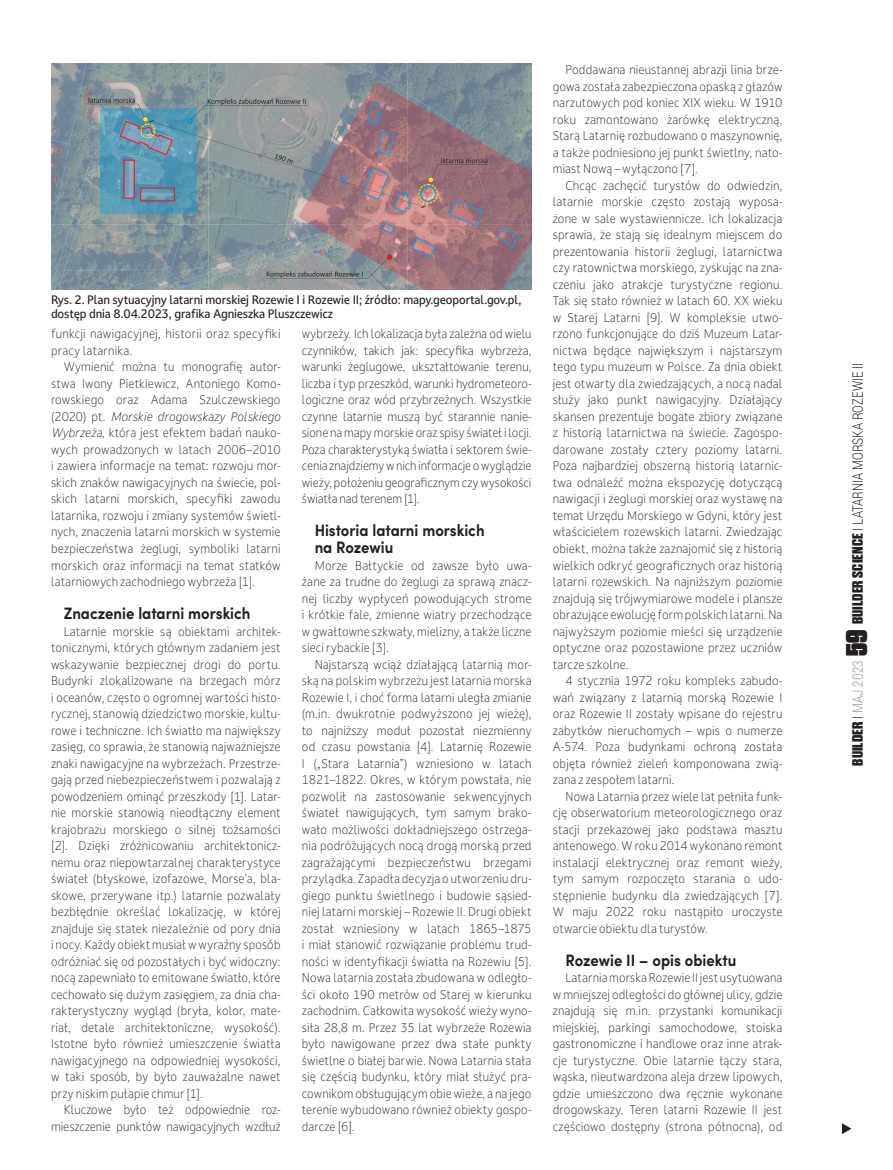
<style>
.page{position:relative;width:893px;height:1170px;background:#fff}
.page>*{position:absolute;margin:0;border:0;box-sizing:border-box;transform-origin:0 0}
.SRODTYTUL{font:700 16.5px/16.5px "Sofia Pro";color:#231f20;scale:.9 1}
.t1{font:300 14.25px "Roboto";letter-spacing:.005em;color:#231f20;scale:.8 1}
.TEKST_PODSTAWOWY{font:300 12px/16.5px "Darkmode On CC";letter-spacing:.01em;color:#231f20;text-align:justify;scale:.93 1}
.TEKST_PODSTAWOWY-2{font:300 12px/16.5px "Darkmode On CC";letter-spacing:.01em;color:#231f20;text-align:justify;scale:.92 1}
.FOTO_PODPIS{font:500 11.7px/13.5px "Darkmode On CC";letter-spacing:-.015em;color:#231f20;scale:.95 1}
.s1{font-style:italic}
.s2{font-family:"Dharma Gothic E";font-weight:700;font-stretch:expanded;font-size:15px}
.s3{color:#939598}
.s4{font-family:"Dharma Gothic E";font-weight:800;font-size:30px}
</style>
<div class="page">
<svg style="left:842px;top:1123px;width:9px;height:11px"></svg>
<img style="left:51px;top:64px;width:480px;height:225px">
<p class="FOTO_PODPIS" style="left:51px;top:293px;width:497px">Rys. 2. Plan sytuacyjny latarni morskiej Rozewie I i Rozewie II; źródło: mapy.geoportal.gov.pl, dostęp dnia 8.04.2023, grafika Agnieszka Pluszczewicz</p>
<p class="TEKST_PODSTAWOWY" style="left:51px;top:325px;width:248px">funkcji nawigacyjnej, historii oraz specyfiki pracy latarnika.</p>
<p class="TEKST_PODSTAWOWY" style="left:51px;top:358px;width:248px;text-indent:13px">Wymienić można tu monografię autor&shy;stwa Iwony Pietkiewicz, Antoniego Komo&shy;rowskiego oraz Adama Szulczewskiego (2020) pt. <span class="s1">Morskie drogowskazy Polskiego Wybrzeża</span>, która jest efektem badań nauko&shy;wych prowadzonych w latach 2006–2010 i zawiera informacje na temat: rozwoju mor&shy;skich znaków nawigacyjnych na świecie, pol&shy;skich latarni morskich, specyfiki zawodu latarnika, rozwoju i zmiany systemów świetl&shy;nych, znaczenia latarni morskich w systemie bezpieczeństwa żeglugi, symboliki latarni morskich oraz informacji na temat statków latarniowych zachodniego wybrzeża [1].</p>
<p class="SRODTYTUL" style="left:64px;top:603px;width:209px">Znaczenie latarni morskich</p>
<p class="TEKST_PODSTAWOWY" style="left:51px;top:622px;width:248px;text-indent:13px">Latarnie morskie są obiektami architek&shy;tonicznymi, których głównym zadaniem jest wskazywanie bezpiecznej drogi do portu.<br>Budynki zlokalizowane na brzegach mórz i oceanów, często o ogromnej wartości histo&shy;rycznej, stanowią dziedzictwo morskie, kultu&shy;rowe i techniczne. Ich światło ma największy zasięg, co sprawia, że stanowią najważniejsze znaki nawigacyjne na wybrzeżach. Przestrze&shy;gają przed niebezpieczeństwem i pozwalają z powodzeniem ominąć przeszkody [1]. Latar&shy;nie morskie stanowią nieodłączny element krajobrazu morskiego o silnej tożsamości [2]. Dzięki zróżnicowaniu architektonicz&shy;nemu oraz niepowtarzalnej charakterystyce świateł (błyskowe, izofazowe, Morse’a, bla&shy;skowe, przerywane itp.) latarnie pozwalały bezbłędnie określać lokalizację, w której znajduje się statek niezależnie od pory dnia i nocy. Każdy obiekt musiał w wyraźny sposób odróżniać się od pozostałych i być widoczny: nocą zapewniało to emitowane światło, które cechowało się dużym zasięgiem, za dnia cha&shy;rakterystyczny wygląd (bryła, kolor, mate&shy;riał, detale architektoniczne, wysokość).<br>Istotne było również umieszczenie światła nawigacyjnego na odpowiedniej wysokości, w taki sposób, by było zauważalne nawet przy niskim pułapie chmur [1].</p>
<p class="TEKST_PODSTAWOWY" style="left:51px;top:1101px;width:248px;text-align:right">Kluczowe było też odpowiednie roz&shy;mieszczenie punktów nawigacyjnych wzdłuż</p>
<p class="TEKST_PODSTAWOWY-2" style="left:302px;top:325px;width:251px">wybrzeży. Ich lokalizacja była zależna od wielu czynników, takich jak: specyfika wybrzeża, warunki żeglugowe, ukształtowanie terenu, liczba i typ przeszkód, warunki hydrometeoro&shy;logiczne oraz wód przybrzeżnych. Wszystkie czynne latarnie muszą być starannie nanie&shy;sione na mapy morskie oraz spisy świateł i locji.<br>Poza charakterystyką światła i sektorem świe&shy;cenia znajdziemy w nich informacje o wyglądzie wieży, położeniu geograficznym czy wysokości światła nad terenem [1].</p>
<p class="SRODTYTUL" style="left:315px;top:521px;width:190px">Historia latarni morskich na Rozewiu</p>
<p class="TEKST_PODSTAWOWY" style="left:302px;top:556px;width:248px;text-indent:13px">Morze Bałtyckie od zawsze było uwa&shy;żane za trudne do żeglugi za sprawą znacz&shy;nej liczby wypłyceń powodujących strome i krótkie fale, zmienne wiatry przechodzące w gwałtowne szkwały, mielizny, a także liczne sieci rybackie [3].</p>
<p class="TEKST_PODSTAWOWY" style="left:302px;top:655px;width:248px;text-indent:13px">Najstarszą wciąż działającą latarnią mor&shy;ską na polskim wybrzeżu jest latarnia morska Rozewie I, i choć forma latarni uległa zmianie (m.in. dwukrotnie podwyższono jej wieżę), to najniższy moduł pozostał niezmienny od czasu powstania [4]. Latarnię Rozewie I („Stara Latarnia”) wzniesiono w latach 1821–1822. Okres, w którym powstała, nie pozwolił na zastosowanie sekwencyjnych świateł nawigujących, tym samym brako&shy;wało możliwości dokładniejszego ostrzega&shy;nia podróżujących nocą drogą morską przed zagrażającymi bezpieczeństwu brzegami przylądka. Zapadła decyzja o utworzeniu dru&shy;giego punktu świetlnego i budowie sąsied&shy;niej latarni morskiej – Rozewie II. Drugi obiekt został wzniesiony w latach 1865–1875 i miał stanowić rozwiązanie problemu trud&shy;ności w identyfikacji światła na Rozewiu [5].<br>Nowa latarnia została zbudowana w odległo&shy;ści około 190 metrów od Starej w kierunku zachodnim. Całkowita wysokość wieży wyno&shy;siła 28,8 m. Przez 35 lat wybrzeże Rozewia było nawigowane przez dwa stałe punkty świetlne o białej barwie. Nowa Latarnia stała się częścią budynku, który miał służyć pra&shy;cownikom obsługującym obie wieże, a na jego terenie wybudowano również obiekty gospo&shy;darcze [6].</p>
<p class="TEKST_PODSTAWOWY" style="left:553px;top:61px;width:248px;text-indent:13px">Poddawana nieustannej abrazji linia brze&shy;gowa została zabezpieczona opaską z głazów narzutowych pod koniec XIX wieku. W 1910 roku zamontowano żarówkę elektryczną, Starą Latarnię rozbudowano o maszynownię, a także podniesiono jej punkt świetlny, nato&shy;miast Nową – wyłączono [7].</p>
<p class="TEKST_PODSTAWOWY" style="left:553px;top:177px;width:248px;text-indent:13px">Chcąc zachęcić turystów do odwiedzin, latarnie morskie często zostają wyposa&shy;żone w sale wystawiennicze. Ich lokalizacja sprawia, że stają się idealnym miejscem do prezentowania historii żeglugi, latarnictwa czy ratownictwa morskiego, zyskując na zna&shy;czeniu jako atrakcje turystyczne regionu.<br>Tak się stało również w latach 60. XX wieku w Starej Latarni [9]. W kompleksie utwo&shy;rzono funkcjonujące do dziś Muzeum Latar&shy;nictwa będące największym i najstarszym tego typu muzeum w Polsce. Za dnia obiekt jest otwarty dla zwiedzających, a nocą nadal służy jako punkt nawigacyjny. Działający skansen prezentuje bogate zbiory związane z historią latarnictwa na świecie. Zagospo&shy;darowane zostały cztery poziomy latarni.<br>Poza najbardziej obszerną historią latarnic&shy;twa odnaleźć można ekspozycję dotyczącą nawigacji i żeglugi morskiej oraz wystawę na temat Urzędu Morskiego w Gdyni, który jest właścicielem rozewskich latarni. Zwiedzając obiekt, można także zaznajomić się z historią wielkich odkryć geograficznych oraz historią latarni rozewskich. Na najniższym poziomie znajdują się trójwymiarowe modele i plansze obrazujące ewolucję form polskich latarni. Na najwyższym poziomie mieści się urządzenie optyczne oraz pozostawione przez uczniów tarcze szkolne.</p>
<p class="TEKST_PODSTAWOWY" style="left:553px;top:672px;width:248px;text-indent:13px">4 stycznia 1972 roku kompleks zabudo&shy;wań związany z latarnią morską Rozewie I oraz Rozewie II zostały wpisane do rejestru zabytków nieruchomych – wpis o numerze A-574. Poza budynkami ochroną została objęta również zieleń komponowana zwią&shy;zana z zespołem latarni.</p>
<p class="TEKST_PODSTAWOWY-2" style="left:553px;top:787px;width:251px;text-indent:13px">Nowa Latarnia przez wiele lat pełniła funk&shy;cję obserwatorium meteorologicznego oraz stacji przekazowej jako podstawa masztu antenowego. W roku 2014 wykonano remont instalacji elektrycznej oraz remont wieży, tym samym rozpoczęto starania o udo&shy;stępnienie budynku dla zwiedzających [7].<br>W maju 2022 roku nastąpiło uroczyste otwarcie obiektu dla turystów.</p>
<p class="SRODTYTUL" style="left:566px;top:950px;width:191px">Rozewie II – opis obiektu</p>
<p class="TEKST_PODSTAWOWY-2" style="left:553px;top:969px;width:251px;text-indent:13px">Latarnia morska Rozewie II jest usytuowana w mniejszej odległości do głównej ulicy, gdzie znajdują się m.in. przystanki komunikacji miejskiej, parkingi samochodowe, stoiska gastronomiczne i handlowe oraz inne atrak&shy;cje turystyczne. Obie latarnie łączy stara, wąska, nieutwardzona aleja drzew lipowych, gdzie umieszczono dwa ręcznie wykonane drogowskazy. Teren latarni Rozewie II jest częściowo dostępny (strona północna), od</p>
<p class="t1" style="left:848px;top:765px;width:505px;rotate:-90deg"><span class="s2">BUILDER</span> I <span class="s3">MAJ 2023</span> <span class="s4">59</span> <span class="s2">BUILDER SCIENCE</span> I LATARNIA MORSKA ROZEWIE II</p>
</div>
